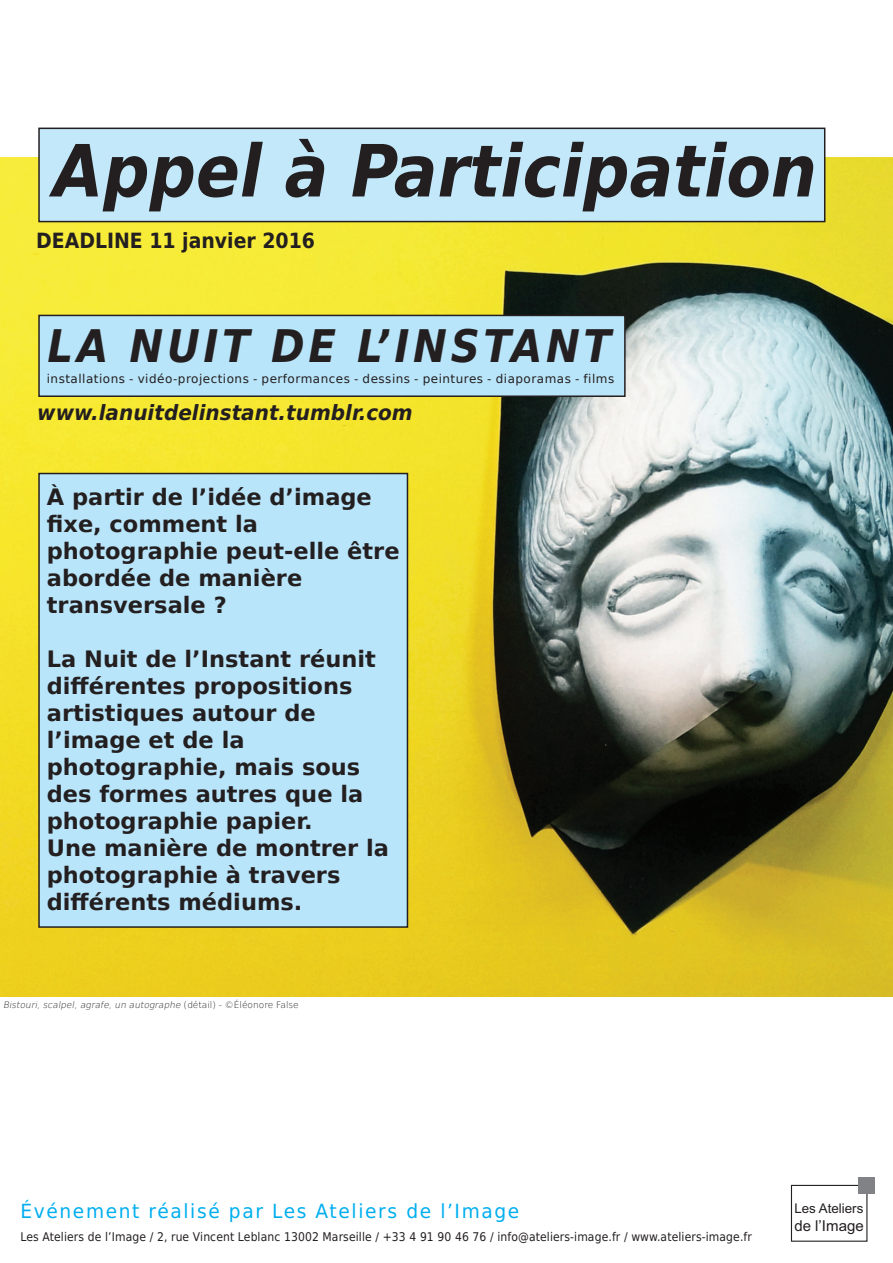
<style>
.page{position:relative;width:893px;height:1263px;background:#fff}
.page>*{position:absolute;margin:0;border:0;box-sizing:border-box;transform-origin:0 0}
.t1{font:italic 700 72px "DejaVu Sans Condensed";color:#231f20}
.t2{font:italic 700 45px "DejaVu Sans Condensed";letter-spacing:.08em;color:#231f20}
.t3{font:700 22.5px/27px "DejaVu Sans";color:#231f20}
.t4{font:italic 700 21px "DejaVu Sans Condensed";color:#231f20;scale:1.06 1}
.t5{font:700 21px "DejaVu Sans Condensed";color:#231f20}
.t6{font:19.5px "DejaVu Sans Condensed";letter-spacing:.08em;color:#00aeef;scale:1.06 1}
.t7{font:15px "Arial";color:#231f20}
.t8{font:13.35px "Arial";color:#231f20}
.t9{font:12px "DejaVu Sans Condensed";letter-spacing:.01em;color:#231f20}
.t10{font:12px "DejaVu Sans";letter-spacing:.04em;color:#231f20}
.t11{font:italic 200 9px "DejaVu Sans";color:#231f20}
.s1{font-style:normal}
</style>
<div class="page">
<img style="left:0;top:157px;width:893px;height:839px">
<div style="left:39px;top:128px;width:786px;height:94px;background:#c2e8fa"></div>
<div style="left:38px;top:128px;width:787px;height:94px;border:2px solid #231f20"></div>
<div style="left:791px;top:1185px;width:76px;height:57px;border:1px solid #231f20"></div>
<div style="left:858px;top:1177px;width:17px;height:17px;background:#808285"></div>
<div style="left:39px;top:315px;width:586px;height:81px;background:#b9e5fa"></div>
<div style="left:38px;top:315px;width:588px;height:82px;border:2px solid #231f20"></div>
<div style="left:39px;top:473px;width:368px;height:454px;background:#b9e5fa"></div>
<div style="left:38px;top:473px;width:370px;height:455px;border:2px solid #231f20"></div>
<h1 class="t1" style="left:53px;top:116px;width:765px">Appel à Participation</h1>
<p class="t5" style="left:36px;top:223px;width:280px">DEADLINE 11 janvier 2016</p>
<h2 class="t2" style="left:48px;top:312px;width:565px">LA NUIT DE L’INSTANT</h2>
<p class="t10" style="left:47px;top:369px;width:569px">installations - vidéo-projections - performances - dessins - peintures - diaporamas - films</p>
<p class="t4" style="left:37px;top:396px;width:356px">www.lanuitdelinstant.tumblr.com</p>
<p class="t3" style="left:47px;top:483px;width:354px">À partir de l’idée d’image fixe, comment la photographie peut-elle être abordée de manière transversale ?</p>
<p class="t3" style="left:47px;top:645px;width:344px">La Nuit de l’Instant réunit différentes propositions artistiques autour de l’image et de la photographie, mais sous des formes autres que la photographie papier.<br>Une manière de montrer la photographie à travers différents médiums.</p>
<p class="t11" style="left:3px;top:998px;width:297px">Bistouri, scalpel, agrafe, un autographe <span class="s1">( d é t a i l ) - © É l é o n o re Fa l s e</span></p>
<p class="t6" style="left:21px;top:1195px;width:472px">Événement réalisé par Les Ateliers de l’Image</p>
<p class="t9" style="left:21px;top:1226px;width:733px">Les Ateliers de l’Image / 2, rue Vincent Leblanc 13002 Marseille / +33 4 91 90 46 76 / info@ateliers-image.fr / www.ateliers-image.fr</p>
<p class="t8" style="left:794px;top:1199px;width:70px">Les Ateliers</p>
<p class="t7" style="left:794px;top:1215px;width:71px">de l’Image</p>
</div>
